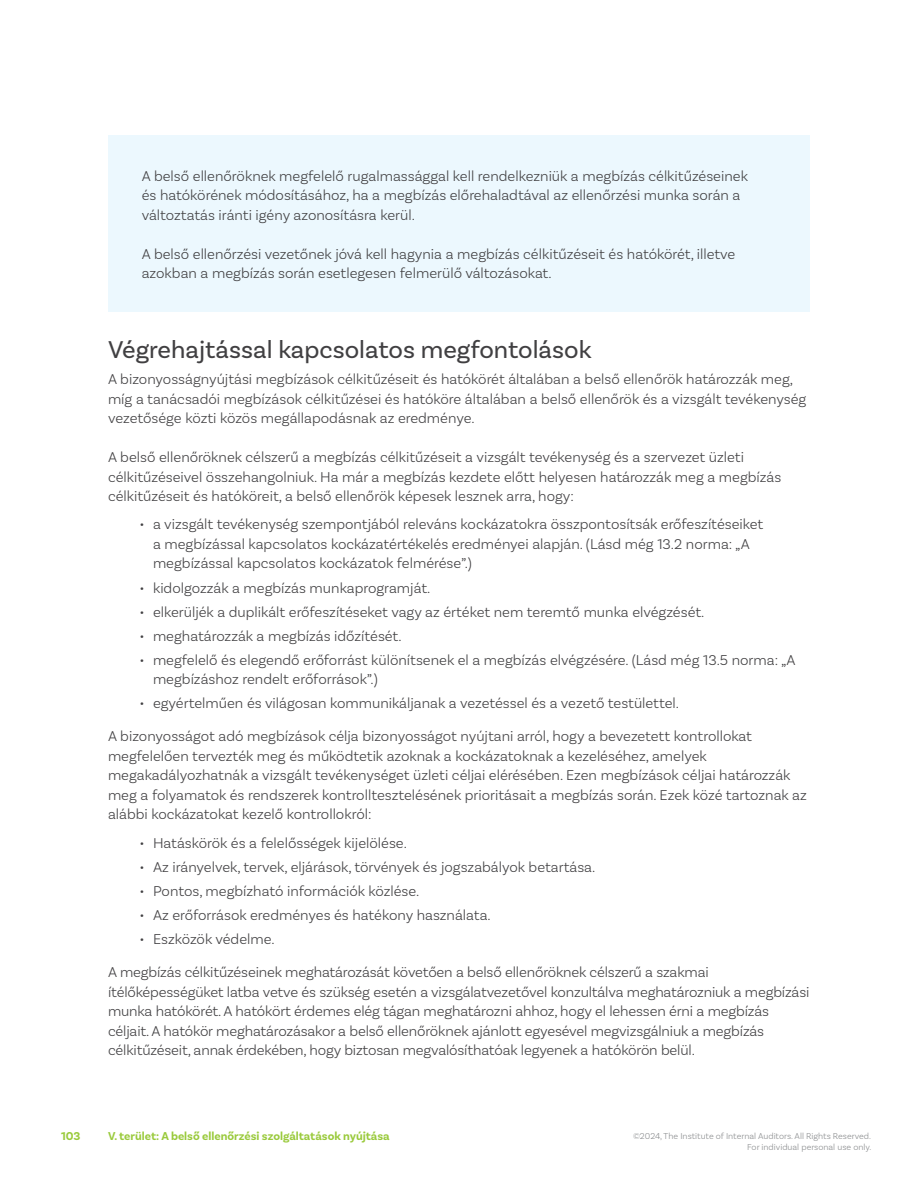
<style>
.page{position:relative;width:918px;height:1188px;background:#fff}
.page>*{position:absolute;margin:0;border:0;box-sizing:border-box;transform-origin:0 0}
.t1{font:25.5px "Basic Sans";color:#414042}
.t2{font:300 15px/19.5px "Basic Sans";color:#414042}
.t3{font:700 12px "Basic Sans";color:#9aca3c}
.t4{font:300 9px/10.8px "Basic Sans";color:#8a8c8e;text-align:right}
</style>
<div class="page">
<div style="left:108px;top:136px;width:702px;height:176px;background:#ecf8fe"></div>
<p class="t2" style="left:142px;top:166px;width:608px">A belső ellenőröknek megfelelő rugalmassággal kell rendelkezniük a megbízás célkitűzéseinek és hatókörének módosításához, ha a megbízás előrehaladtával az ellenőrzési munka során a változtatás iránti igény azonosításra kerül.</p>
<p class="t2" style="left:142px;top:244px;width:595px">A belső ellenőrzési vezetőnek jóvá kell hagynia a megbízás célkitűzéseit és hatókörét, illetve azokban a megbízás során esetlegesen felmerülő változásokat.</p>
<h1 class="t1" style="left:108px;top:334px;width:485px">Végrehajtással kapcsolatos megfontolások</h1>
<p class="t2" style="left:108px;top:369px;width:700px">A bizonyosságnyújtási megbízások célkitűzéseit és hatókörét általában a belső ellenőrök határozzák meg, míg a tanácsadói megbízások célkitűzései és hatóköre általában a belső ellenőrök és a vizsgált tevékenység vezetősége közti közös megállapodásnak az eredménye.</p>
<p class="t2" style="left:108px;top:447px;width:675px">A belső ellenőröknek célszerű a megbízás célkitűzéseit a vizsgált tevékenység és a szervezet üzleti célkitűzéseivel összehangolniuk. Ha már a megbízás kezdete előtt helyesen határozzák meg a megbízás célkitűzéseit és hatóköreit, a belső ellenőrök képesek lesznek arra, hogy:</p>
<p class="t2" style="left:153px;top:514px;width:612px;text-indent:-14px">• a vizsgált tevékenység szempontjából releváns kockázatokra összpontosítsák erőfeszítéseiket a megbízással kapcsolatos kockázatértékelés eredményei alapján. (Lásd még 13.2 norma: „A megbízással kapcsolatos kockázatok felmérése”.)</p>
<p class="t2" style="left:140px;top:578px;width:292px">• kidolgozzák a megbízás munkaprogramját.</p>
<p class="t2" style="left:140px;top:602px;width:566px">• elkerüljék a duplikált erőfeszítéseket vagy az értéket nem teremtő munka elvégzését.</p>
<p class="t2" style="left:140px;top:626px;width:264px">• meghatározzák a megbízás időzítését.</p>
<p class="t2" style="left:153px;top:650px;width:644px;text-indent:-14px">• megfelelő és elegendő erőforrást különítsenek el a megbízás elvégzésére. (Lásd még 13.5 norma: „A megbízáshoz rendelt erőforrások”.)</p>
<p class="t2" style="left:140px;top:693px;width:541px">• egyértelműen és világosan kommunikáljanak a vezetéssel és a vezető testülettel.</p>
<p class="t2" style="left:108px;top:726px;width:700px">A bizonyosságot adó megbízások célja bizonyosságot nyújtani arról, hogy a bevezetett kontrollokat megfelelően tervezték meg és működtetik azoknak a kockázatoknak a kezeléséhez, amelyek megakadályozhatnák a vizsgált tevékenységet üzleti céljai elérésében. Ezen megbízások céljai határozzák meg a folyamatok és rendszerek kontrolltesztelésének prioritásait a megbízás során. Ezek közé tartoznak az alábbi kockázatokat kezelő kontrollokról:</p>
<p class="t2" style="left:140px;top:833px;width:269px">• Hatáskörök és a felelősségek kijelölése.</p>
<p class="t2" style="left:140px;top:857px;width:457px">• Az irányelvek, tervek, eljárások, törvények és jogszabályok betartása.</p>
<p class="t2" style="left:140px;top:881px;width:282px">• Pontos, megbízható információk közlése.</p>
<p class="t2" style="left:140px;top:905px;width:353px">• Az erőforrások eredményes és hatékony használata.</p>
<p class="t2" style="left:140px;top:929px;width:137px">• Eszközök védelme.</p>
<p class="t2" style="left:108px;top:962px;width:703px">A megbízás célkitűzéseinek meghatározását követően a belső ellenőröknek célszerű a szakmai ítélőképességüket latba vetve és szükség esetén a vizsgálatvezetővel konzultálva meghatározniuk a megbízási munka hatókörét. A hatókört érdemes elég tágan meghatározni ahhoz, hogy el lehessen érni a megbízás céljait. A hatókör meghatározásakor a belső ellenőröknek ajánlott egyesével megvizsgálniuk a megbízás célkitűzéseit, annak érdekében, hogy biztosan megvalósíthatóak legyenek a hatókörön belül.</p>
<p class="t3" style="left:61px;top:1129px;width:21px">103</p>
<p class="t3" style="left:108px;top:1129px;width:283px">V. terület: A belső ellenőrzési szolgáltatások nyújtása</p>
<p class="t4" style="left:633px;top:1131px;width:240px">©2024, The Institute of Internal Auditors. All Rights Reserved.<br>For individual personal use only.</p>
</div>
